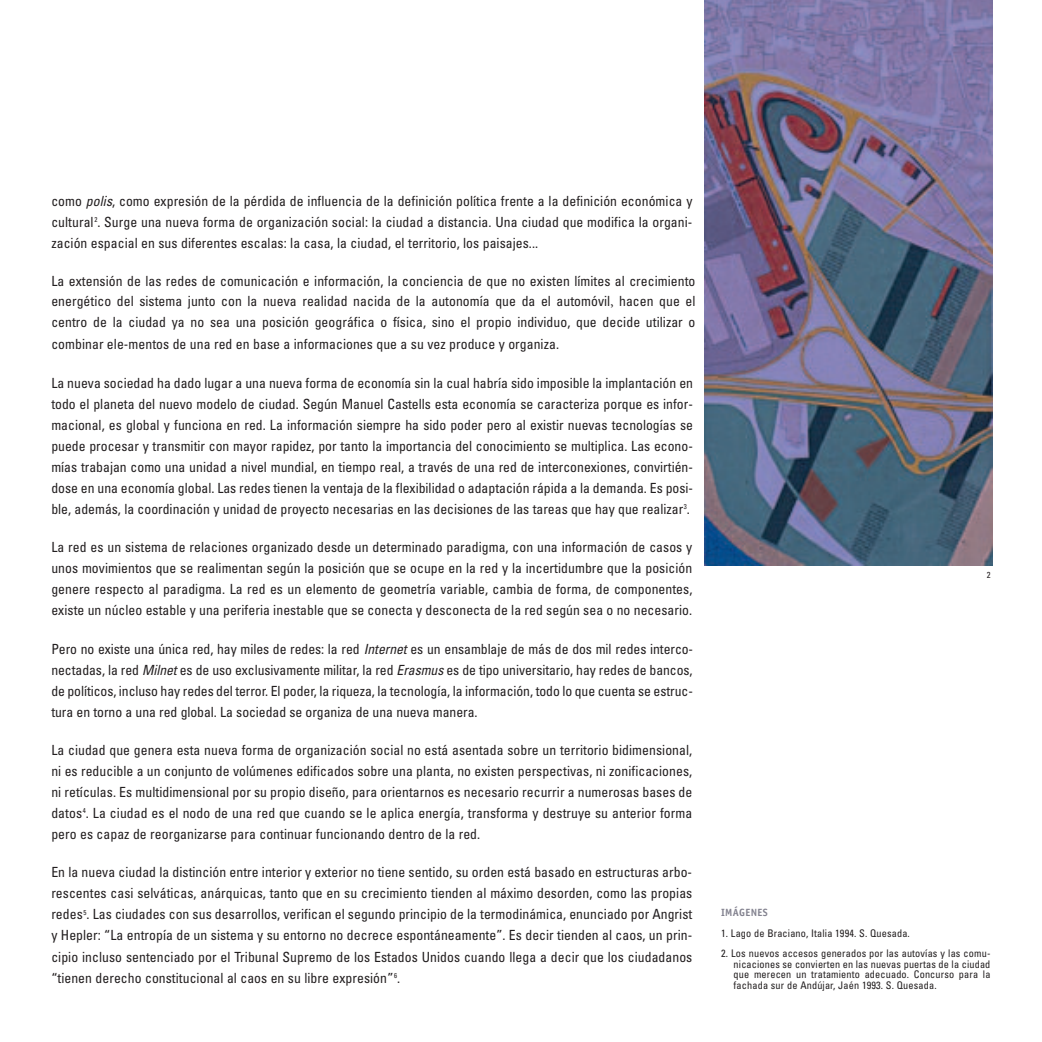
<style>
.page{position:relative;width:1042px;height:1042px;background:#fff}
.page>*{position:absolute;margin:0;border:0;box-sizing:border-box;transform-origin:0 0}
.t1{font:condensed 14px/21px "Univers";letter-spacing:.005em;color:#231f20;text-align:justify}
.t2{font:condensed 10.5px/10.5px "Univers";letter-spacing:.015em;color:#231f20;text-align:justify}
.t3{font:700 10.5px "Officina Sans";letter-spacing:.03em;color:#83828f}
.t4{font:condensed 8.75px "Univers";color:#231f20}
.s1{font-style:italic}
.s2{font-family:"Minion Pro";font-stretch:normal}
</style>
<div class="page">
<img style="left:704px;top:0;width:288px;height:565px">
<p class="t1" style="left:51px;top:192px;width:642px">como <span class="s1">polis</span>, como expresión de la pérdida de influencia de la definición política frente a la definición económica y cultural<sup>2</sup>. Surge una nueva forma de organización social: la ciudad a distancia. Una ciudad que modifica la organi&shy;zación espacial en sus diferentes escalas: la casa, la ciudad, el territorio, los paisajes...</p>
<p class="t1" style="left:51px;top:271px;width:645px">La extensión de las redes de comunicación e información, la conciencia de que no existen límites al crecimiento energético del sistema junto con la nueva realidad nacida de la autonomía que da el automóvil<span class="s2">,</span> hacen que el centro de la ciudad ya no sea una posición geográfica o física, sino el propio individuo, que decide utilizar o combinar ele-mentos de una red en base a informaciones que a su vez produce y organiza.</p>
<p class="t1" style="left:51px;top:373px;width:643px">La nueva sociedad ha dado lugar a una nueva forma de economía sin la cual habría sido imposible la implantación en todo el planeta del nuevo modelo de ciudad. Según Manuel Castells esta economía se caracteriza porque es infor&shy;macional, es global y funciona en red. La información siempre ha sido poder pero al existir nuevas tecnologías se puede procesar y transmitir con mayor rapidez, por tanto la importancia del conocimiento se multiplica. Las econo&shy;mías trabajan como una unidad a nivel mundial, en tiempo real, a través de una red de interconexiones, convirtién&shy;dose en una economía global. Las redes tienen la ventaja de la flexibilidad o adaptación rápida a la demanda. Es posi&shy;ble, además, la coordinación y unidad de proyecto necesarias en las decisiones de las tareas que hay que realizar<sup>3</sup>.</p>
<p class="t1" style="left:51px;top:538px;width:642px">La red es un sistema de relaciones organizado desde un determinado paradigma, con una información de casos y unos movimientos que se realimentan según la posición que se ocupe en la red y la incertidumbre que la posición genere respecto al paradigma. La red es un elemento de geometría variable, cambia de forma, de componentes, existe un núcleo estable y una periferia inestable que se conecta y desconecta de la red según sea o no necesario.</p>
<p class="t1" style="left:51px;top:639px;width:643px">Pero no existe una única red, hay miles de redes: la red <span class="s1">Internet</span> es un ensamblaje de más de dos mil redes interco&shy;nectadas, la red <span class="s1">Milnet</span> es de uso exclusivamente militar, la red <span class="s1">Erasmus</span> es de tipo universitario, hay redes de bancos, de políticos, incluso hay redes del terror. El poder, la riqueza, la tecnología, la información, todo lo que cuenta se estruc&shy;tura en torno a una red global. La sociedad se organiza de una nueva manera.</p>
<p class="t1" style="left:51px;top:741px;width:642px">La ciudad que genera esta nueva forma de organización social no está asentada sobre un territorio bidimensional, ni es reducible a un conjunto de volúmenes edificados sobre una planta, no existen perspectivas, ni zonificaciones, ni retículas. Es multidimensional por su propio diseño, para orientarnos es necesario recurrir a numerosas bases de datos<sup>4</sup>. La ciudad es el nodo de una red que cuando se le aplica energía, transforma y destruye su anterior forma pero es capaz de reorganizarse para continuar funcionando dentro de la red.</p>
<p class="t1" style="left:51px;top:863px;width:642px">En la nueva ciudad la distinción entre interior y exterior no tiene sentido, su orden está basado en estructuras arbo&shy;rescentes casi selváticas, anárquicas, tanto que en su crecimiento tienden al máximo desorden, como las propias redes<sup>5</sup>. Las ciudades con sus desarrollos, verifican el segundo principio de la termodinámica, enunciado por Angrist y Hepler: “La entropía de un sistema y su entorno no decrece espontáneamente”. Es decir tienden al caos, un prin&shy;cipio incluso sentenciado por el Tribunal Supremo de los Estados Unidos cuando llega a decir que los ciudadanos “tienen derecho constitucional al caos en su libre expresión”<sup>6</sup>.</p>
<p class="t4" style="left:987px;top:572px;width:5px">2</p>
<p class="t3" style="left:721px;top:909px;width:48px">IMÁGENES</p>
<p class="t2" style="left:721px;top:928px;width:190px">1. Lago de Braciano, Italia 1994. S. Quesada.</p>
<p class="t2" style="left:733px;top:949px;width:258px;text-indent:-12px">2. Los nuevos accesos generados por las autovías y las comu&shy;nicaciones se convierten en las nuevas puertas de la ciudad que merecen un tratamiento adecuado. Concurso para la fachada sur de Andújar, Jaén 1993. S. Quesada.</p>
</div>
